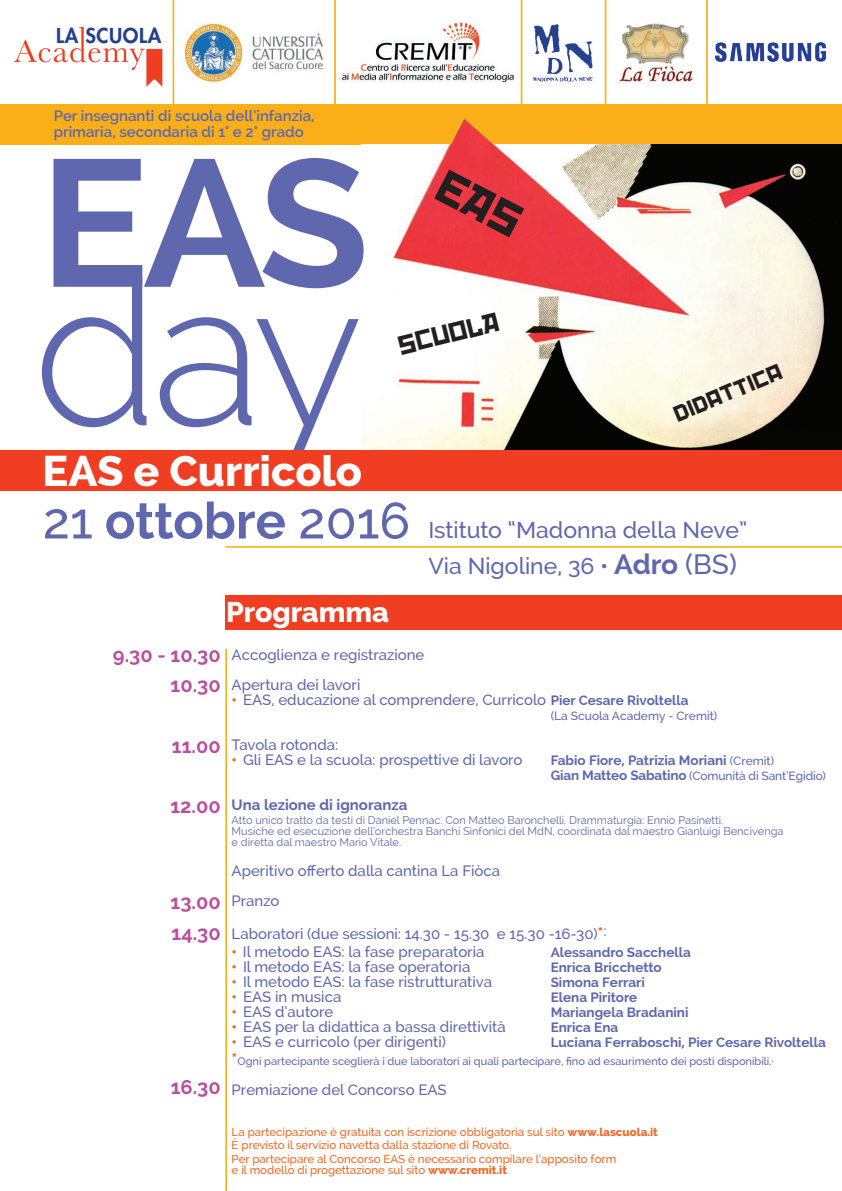
<style>
.page{position:relative;width:842px;height:1191px;background:#fff}
.page>*{position:absolute;margin:0;border:0;box-sizing:border-box;transform-origin:0 0}
.t1{font:300 203.9px "Raleway";color:#5f67af}
.t2{font:700 180.1px "Raleway";color:#5f67af}
.t3{font:700 50.7px "Raleway";color:#5f67af}
.t4{font:800 43px "Raleway";color:#fff}
.t5{font:800 28.6px "Raleway";color:#fff}
.t6{font:23.5px "Red October";color:#231f20}
.t7{font:500 23px/36px "Raleway";color:#5f67af}
.t8{font:21.3px "Kremlin";color:#231f20}
.t9{font:700 20px/30.5px "Raleway";color:#b9509f;text-align:right}
.t10{font:800 20px "Futura";letter-spacing:.03em;color:#253f8e}
.t11{font:500 15px/30px "Raleway";color:#5f67af}
.t12{font:600 15px/16px "Raleway";color:#5f67af}
.t13{font:700 15px "Raleway";color:#5f67af}
.t14{font:700 13.5px "Raleway";color:#5f67af}
.t15{font:500 12px "Raleway";color:#5f67af}
.t16{font:500 11.5px/13.8px "Raleway";color:#f36621}
.t17{font:11px/11px "Raleway";color:#5f67af}
.t18{font:500 11px "Raleway";color:#5f67af}
.s1{font-weight:500}
.s2{font-weight:700;font-size:28px}
.s3{font-size:28px}
.s4{font-weight:800;color:#f36621}
.s5{font-weight:700;font-size:13.5px}
.s6{font-weight:500;font-size:12px}
.s7{font-weight:700;font-size:17px;color:#f36621}
.s8{font-weight:800}
</style>
<div class="page">
<img style="left:341px;top:21px;width:173px;height:62px">
<div style="left:225px;top:595px;width:617px;height:34px;background:#ef3e22"></div>
<hr style="left:225px;top:649px;width:2px;height:542px;background:#faaf18">
<hr style="left:173px;top:0;width:1px;height:104px;background:#faaf18">
<hr style="left:334px;top:0;width:2px;height:104px;background:#faaf18">
<hr style="left:521px;top:0;width:1px;height:104px;background:#faaf18">
<hr style="left:605px;top:0;width:1px;height:104px;background:#faaf18">
<hr style="left:706px;top:0;width:2px;height:104px;background:#faaf18">
<div style="left:0;top:104px;width:842px;height:41px;background:#faaf18"></div>
<img style="left:184px;top:22px;width:139px;height:60px">
<img style="left:533px;top:24px;width:60px;height:58px">
<img style="left:716px;top:43px;width:111px;height:19px">
<svg style="left:14px;top:27px;width:148px;height:60px"></svg>
<hr style="left:225px;top:546px;width:617px;height:2px;background:#faaf18">
<img style="left:617px;top:23px;width:77px;height:62px">
<img style="left:362px;top:118px;width:480px;height:332px">
<div style="left:0;top:450px;width:842px;height:41px;background:#ef3e22"></div>
<div style="left:434px;top:169px;width:90px;height:68px;background:#ec3842"></div>
<h3 class="t10" style="left:56px;top:22px;width:107px">LA SCUOLA</h3>
<p class="t12" style="left:54px;top:108px;width:262px">Per insegnanti di scuola dell’infanzia, primaria, secondaria di 1° e 2° grado</p>
<h2 class="t2" style="left:40px;top:120px;width:330px">EAS</h2>
<h1 class="t1" style="left:33px;top:234px;width:332px">day</h1>
<h3 class="t4" style="left:43px;top:447px;width:321px">EAS e Curricolo</h3>
<h3 class="t6" style="left:396px;top:331px;width:105px;rotate:-14deg">scuola</h3>
<h3 class="t8" style="left:672px;top:406px;width:117px;rotate:-22deg">didattica</h3>
<h3 class="t3" style="left:43px;top:491px;width:369px"><span class="s1">21</span> ottobre <span class="s1">2016</span></h3>
<h3 class="t5" style="left:226px;top:596px;width:164px">Programma</h3>
<h3 class="t7" style="left:428px;top:512px;width:321px">Istituto “Madonna della Neve”<br>Via Nigoline, 36 • <span class="s2">Adro</span> <span class="s3">(BS)</span></h3>
<h3 class="t9" style="left:113px;top:639px;width:109px">9.30 - 10.30<br>10.30</h3>
<h3 class="t9" style="left:172px;top:730px;width:50px">11.00</h3>
<h3 class="t9" style="left:170px;top:790px;width:52px">12.00</h3>
<h3 class="t9" style="left:171px;top:887px;width:52px;text-align:left">13.00<br>14.30</h3>
<h3 class="t9" style="left:171px;top:1071px;width:51px">16.30</h3>
<p class="t11" style="left:232px;top:640px;width:194px">Accoglienza e registrazione<br>Apertura dei lavori</p>
<p class="t11" style="left:232px;top:685px;width:458px"><span class="s4">•</span> EAS, educazione al comprendere, Curricolo <span class="s5">Pier Cesare Rivoltella</span></p>
<p class="t15" style="left:551px;top:709px;width:168px">(La Scuola Academy - Cremit)</p>
<p class="t11" style="left:232px;top:730px;width:108px">Tavola rotonda:</p>
<p class="t11" style="left:232px;top:745px;width:292px"><span class="s4">•</span> Gli EAS e la scuola: prospettive di lavoro</p>
<p class="t14" style="left:551px;top:753px;width:225px">Fabio Fiore, Patrizia Moriani <span class="s6">(Cremit)</span></p>
<p class="t15" style="left:551px;top:769px;width:277px"><span class="s5">Gian Matteo Sabatino</span> (Comunità di Sant’Egidio)</p>
<p class="t13" style="left:232px;top:796px;width:177px">Una lezione di ignoranza</p>
<p class="t17" style="left:232px;top:815px;width:553px">Atto unico tratto da testi di Daniel Pennac. Con Matteo Baronchelli. Drammaturgia: Ennio Pasinetti.<br>Musiche ed esecuzione dell’orchestra Banchi Sinfonici del MdN, coordinata dal maestro Gianluigi Bencivenga e diretta dal maestro Mario Vitale.</p>
<p class="t11" style="left:232px;top:856px;width:270px">Aperitivo offerto dalla cantina La Fiòca<br>Pranzo</p>
<p class="t11" style="left:232px;top:919px;width:376px">Laboratori (due sessioni: 14.30 - 15.30 e 15.30 -16-30)<span class="s7">*</span>:</p>
<p class="t11" style="left:232px;top:936px;width:254px"><span class="s4">•</span> Il metodo EAS: la fase preparatoria</p>
<p class="t14" style="left:551px;top:944px;width:142px">Alessandro Sacchella</p>
<p class="t11" style="left:232px;top:951px;width:240px"><span class="s4">•</span> Il metodo EAS: la fase operatoria</p>
<p class="t14" style="left:551px;top:959px;width:113px">Enrica Bricchetto</p>
<p class="t11" style="left:232px;top:966px;width:262px"><span class="s4">•</span> Il metodo EAS: la fase ristrutturativa</p>
<p class="t14" style="left:551px;top:974px;width:96px">Simona Ferrari</p>
<p class="t11" style="left:232px;top:981px;width:111px"><span class="s4">•</span> EAS in musica</p>
<p class="t14" style="left:551px;top:989px;width:88px">Elena Piritore</p>
<p class="t11" style="left:232px;top:996px;width:103px"><span class="s4">•</span> EAS d’autore</p>
<p class="t14" style="left:551px;top:1004px;width:139px">Mariangela Bradanini</p>
<p class="t11" style="left:232px;top:1011px;width:276px"><span class="s4">•</span> EAS per la didattica a bassa direttività</p>
<p class="t14" style="left:551px;top:1019px;width:69px">Enrica Ena</p>
<p class="t11" style="left:232px;top:1026px;width:216px"><span class="s4">•</span> EAS e curricolo (per dirigenti)</p>
<p class="t14" style="left:551px;top:1034px;width:277px">Luciana Ferraboschi, Pier Cesare Rivoltella</p>
<p class="t18" style="left:232px;top:1054px;width:544px"><span class="s7">*</span>Ogni partecipante sceglierà i due laboratori ai quali partecipare, fino ad esaurimento dei posti disponibili..</p>
<p class="t11" style="left:232px;top:1074px;width:217px">Premiazione del Concorso EAS</p>
<p class="t16" style="left:232px;top:1124px;width:428px">La partecipazione è gratuita con iscrizione obbligatoria sul sito <span class="s8">www.lascuola.it<br></span>È previsto il servizio navetta dalla stazione di Rovato.<br>Per partecipare al Concorso EAS è necessario compilare l’apposito form</p>
<p class="t16" style="left:232px;top:1163px;width:277px">e il modello di progettazione sul sito <span class="s8">www.cremit.it</span></p>
</div>
